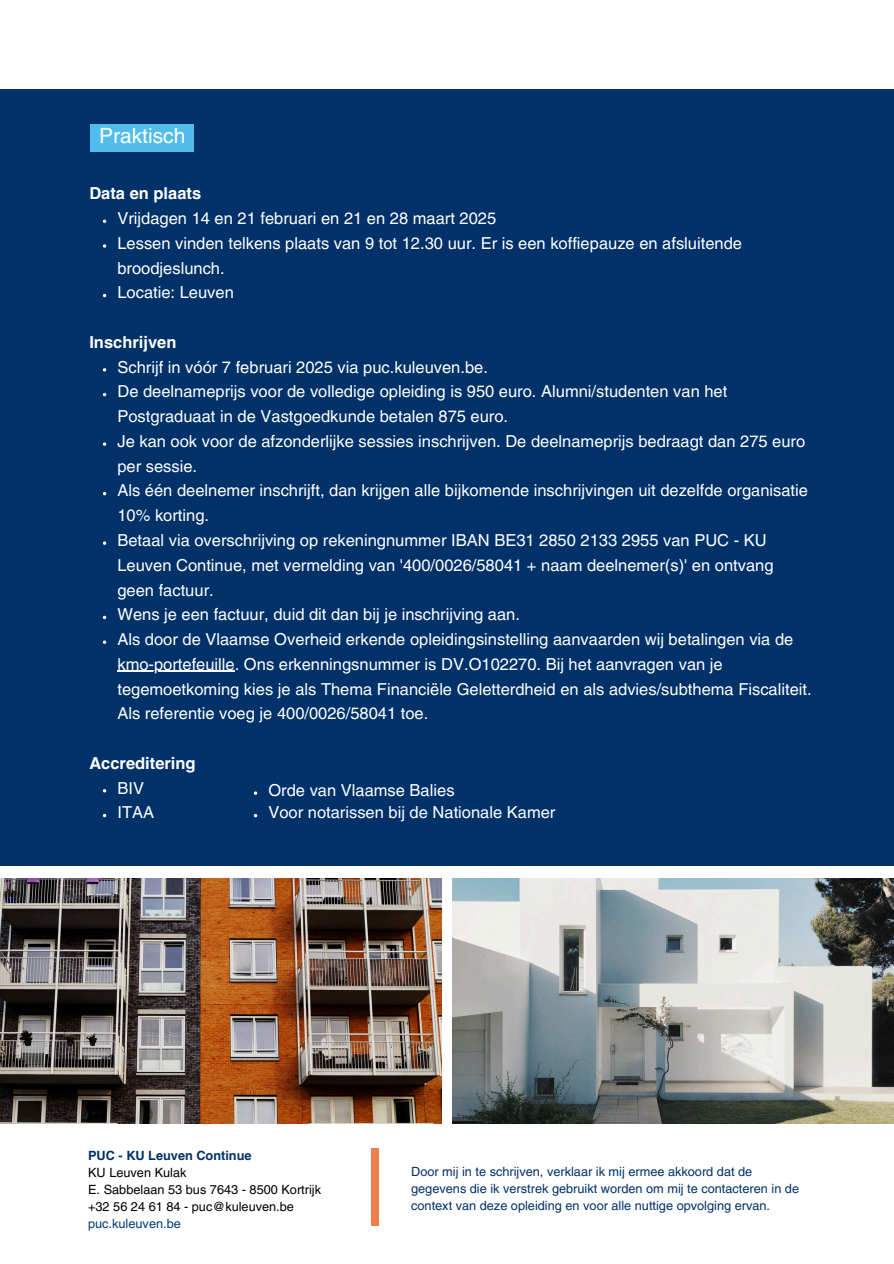
<style>
.page{position:relative;width:894px;height:1264px;background:#fff}
.page>*{position:absolute;margin:0;border:0;box-sizing:border-box;transform-origin:0 0}
.t1{font:21px "Helvetica LT Pro";color:#fff}
.t2{font:16.5px/24.8px "Helvetica LT Pro";color:#fff}
.t3{font:700 16.5px "Helvetica LT Pro";color:#fff}
.t4{font:12.75px/17px "Helvetica LT Pro";color:#003169}
.t5{font:12.75px "Helvetica LT Pro";color:#000}
.t6{font:700 12.75px "Helvetica LT Pro";color:#003169}
.t7{font:12.75px "Helvetica LT Pro";color:#003b77}
</style>
<div class="page">
<img style="left:0;top:878px;width:441px;height:245px">
<img style="left:452px;top:878px;width:441px;height:245px">
<div style="left:0;top:89px;width:893px;height:776px;background:#003169"></div>
<div style="left:371px;top:1148px;width:7px;height:77px;background:#ef7f4e"></div>
<svg style="left:103px;top:219px;width:3px;height:4px"></svg>
<svg style="left:103px;top:244px;width:3px;height:4px"></svg>
<svg style="left:103px;top:442px;width:3px;height:4px"></svg>
<svg style="left:103px;top:541px;width:3px;height:4px"></svg>
<svg style="left:103px;top:640px;width:3px;height:4px"></svg>
<hr style="left:117px;top:671px;width:118px;height:1px;background:#fff">
<div style="left:91px;top:124px;width:103px;height:28px;background:#52bdec"></div>
<p class="t1" style="left:99px;top:128px;width:88px">Praktisch</p>
<h1 class="t3" style="left:89px;top:187px;width:113px">Data en plaats</h1>
<h2 class="t2" style="left:117px;top:207px;width:380px">Vrijdagen 14 en 21 februari en 21 en 28 maart 2025</h2>
<p class="t2" style="left:117px;top:232px;width:626px">Lessen vinden telkens plaats van 9 tot 12.30 uur. Er is een koffiepauze en afsluitende broodjeslunch.</p>
<p class="t2" style="left:117px;top:282px;width:118px">Locatie: Leuven</p>
<p class="t3" style="left:89px;top:336px;width:89px">Inschrijven</p>
<h2 class="t2" style="left:117px;top:356px;width:372px">Schrijf in vóór 7 februari 2025 via puc.kuleuven.be.</h2>
<p class="t2" style="left:117px;top:381px;width:611px">De deelnameprijs voor de volledige opleiding is 950 euro. Alumni/studenten van het<br>Postgraduaat in de Vastgoedkunde betalen 875 euro.</p>
<p class="t2" style="left:117px;top:430px;width:689px">Je kan ook voor de afzonderlijke sessies inschrijven. De deelnameprijs bedraagt dan 275 euro per sessie.</p>
<p class="t2" style="left:117px;top:480px;width:692px">Als één deelnemer inschrijft, dan krijgen alle bijkomende inschrijvingen uit dezelfde organisatie<br>10% korting.</p>
<p class="t2" style="left:117px;top:529px;width:657px">Betaal via overschrijving op rekeningnummer IBAN BE31 2850 2133 2955 van PUC - KU<br>Leuven Continue, met vermelding van '400/0026/58041 + naam deelnemer(s)' en ontvang geen factuur.</p>
<p class="t2" style="left:117px;top:603px;width:404px">Wens je een factuur, duid dit dan bij je inschrijving aan.</p>
<p class="t2" style="left:117px;top:628px;width:677px">Als door de Vlaamse Overheid erkende opleidingsinstelling aanvaarden wij betalingen via de</p>
<p class="t2" style="left:117px;top:653px;width:695px">kmo-portefeuille. Ons erkenningsnummer is DV.O102270. Bij het aanvragen van je tegemoetkoming kies je als Thema Financiële Geletterdheid en als advies/subthema Fiscaliteit.<br>Als referentie voeg je 400/0026/58041 toe.</p>
<p class="t3" style="left:89px;top:757px;width:108px">Accreditering</p>
<h2 class="t2" style="left:117px;top:777px;width:28px">BIV</h2>
<p class="t2" style="left:117px;top:801px;width:38px">ITAA</p>
<p class="t2" style="left:268px;top:779px;width:188px">Orde van Vlaamse Balies</p>
<p class="t2" style="left:268px;top:801px;width:288px">Voor notarissen bij de Nationale Kamer</p>
<p class="t6" style="left:88px;top:1150px;width:165px">PUC - KU Leuven Continue</p>
<p class="t5" style="left:88px;top:1167px;width:100px">KU Leuven Kulak</p>
<p class="t5" style="left:88px;top:1184px;width:234px">E. Sabbelaan 53 bus 7643 - 8500 Kortrijk</p>
<p class="t5" style="left:88px;top:1201px;width:207px">+32 56 24 61 84 - puc@kuleuven.be</p>
<p class="t7" style="left:88px;top:1218px;width:94px">puc.kuleuven.be</p>
<p class="t4" style="left:411px;top:1164px;width:389px">Door mij in te schrijven, verklaar ik mij ermee akkoord dat de gegevens die ik verstrek gebruikt worden om mij te contacteren in de context van deze opleiding en voor alle nuttige opvolging ervan.</p>
</div>
